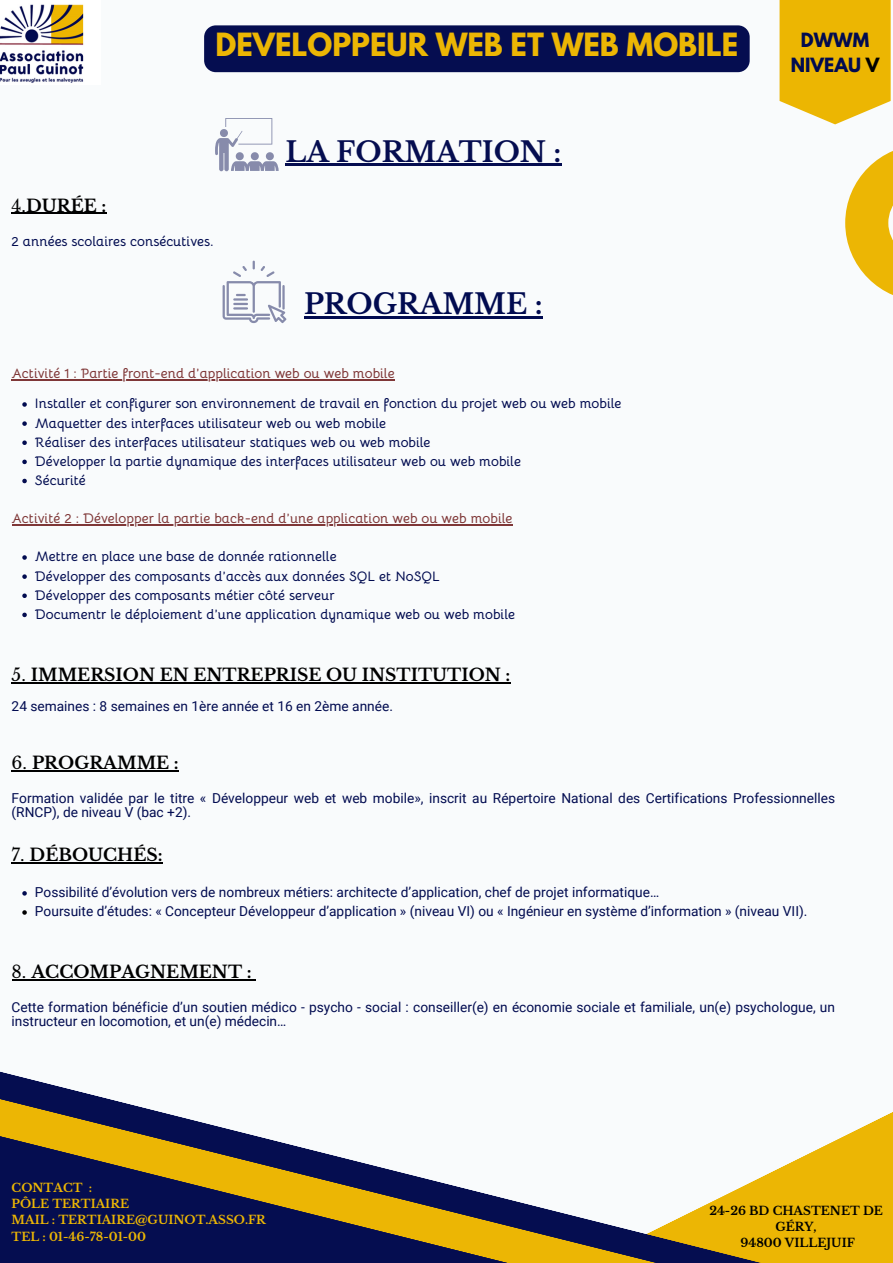
<style>
.page{position:relative;width:893px;height:1263px;background:#f9fbfc}
.page>*{position:absolute;margin:0;border:0;box-sizing:border-box;transform-origin:0 0}
.t1{font:700 28.35px "League Spartan";color:#ecb604}
.t2{font:700 27.83px "Libre Baskerville";color:#050d50}
.t3{font:700 27.83px "Libre Baskerville";color:#010b50}
.t4{font:700 17.4px/24.2px "League Spartan";color:#010b50;text-align:center}
.t5{font:700 17.1px "Libre Baskerville";color:#000}
.t6{font:13.73px/14.1px "Roboto";color:#010b50}
.t7{font:700 13.73px/19.1px "Bellota";color:#010b50}
.t8{font:700 13.73px "Bellota";color:#7f3737}
.t9{font:700 11.85px "Libre Baskerville";color:#ecb604}
.t10{font:700 11.85px/16.4px "Libre Baskerville";color:#000;text-align:center}
.s1{font-weight:400}
.s2{color:#000}
</style>
<div class="page">
<img style="left:0;top:4px;width:84px;height:79px">
<svg style="left:845px;top:151px;width:48px;height:144px;fill:#ecb604"></svg>
<svg style="left:0;top:1071px;width:80px;height:21px"></svg>
<div style="left:204px;top:25px;width:545px;height:47px;background:#050d50;border-radius:12px"></div>
<svg style="left:0;top:1092px;width:893px;height:171px"></svg>
<svg style="left:779px;top:0;width:111px;height:124px;background:#edbd1b"></svg>
<hr style="left:285px;top:164px;width:276px;height:2px;background:#050d50">
<svg style="left:12px;top:213px;width:14px;height:1px"></svg>
<hr style="left:26px;top:213px;width:80px;height:1px;background:#000">
<hr style="left:304px;top:316px;width:239px;height:2px;background:#010b50">
<hr style="left:12px;top:379px;width:383px;height:1px;background:#7f3737">
<svg style="left:22px;top:402px;width:5px;height:5px"></svg>
<svg style="left:22px;top:421px;width:5px;height:5px"></svg>
<svg style="left:22px;top:440px;width:5px;height:5px"></svg>
<svg style="left:22px;top:460px;width:5px;height:4px"></svg>
<svg style="left:22px;top:479px;width:5px;height:4px"></svg>
<hr style="left:12px;top:524px;width:500px;height:1px;background:#7f3737">
<svg style="left:22px;top:555px;width:5px;height:5px"></svg>
<svg style="left:22px;top:574px;width:5px;height:5px"></svg>
<svg style="left:22px;top:593px;width:5px;height:5px"></svg>
<svg style="left:22px;top:613px;width:5px;height:4px"></svg>
<svg style="left:12px;top:682px;width:19px;height:2px"></svg>
<hr style="left:31px;top:682px;width:479px;height:2px;background:#000">
<hr style="left:12px;top:770px;width:20px;height:2px;background:#000">
<hr style="left:32px;top:770px;width:147px;height:2px;background:#000">
<svg style="left:12px;top:862px;width:18px;height:2px"></svg>
<hr style="left:30px;top:862px;width:133px;height:2px;background:#000">
<svg style="left:22px;top:891px;width:5px;height:4px"></svg>
<svg style="left:22px;top:910px;width:5px;height:5px"></svg>
<svg style="left:12px;top:979px;width:19px;height:2px"></svg>
<hr style="left:31px;top:979px;width:221px;height:2px;background:#000">
<svg style="left:215px;top:118px;width:64px;height:53px"></svg>
<svg style="left:222px;top:261px;width:64px;height:62px"></svg>
<h2 class="t1" style="left:215px;top:31px;width:524px">DEVELOPPEUR WEB ET WEB MOBILE</h2>
<p class="t5" style="left:12px;top:195px;width:96px"><span class="s1">4.</span>DURÉE :</p>
<p class="t7" style="left:12px;top:232px;width:204px">2 années scolaires consécutives.</p>
<h2 class="t2" style="left:285px;top:135px;width:277px">LA FORMATION :</h2>
<h2 class="t3" style="left:304px;top:287px;width:240px">PROGRAMME :</h2>
<p class="t8" style="left:12px;top:365px;width:384px">Activité 1 : Partie front-end d’application web ou web mobile</p>
<p class="t7" style="left:35px;top:394px;width:588px">Installer et configurer son environnement de travail en fonction du projet web ou web mobile Maquetter des interfaces utilisateur web ou web mobile<br>Réaliser des interfaces utilisateur statiques web ou web mobile<br>Développer la partie dynamique des interfaces utilisateur web ou web mobile<br>Sécurité</p>
<p class="t8" style="left:12px;top:510px;width:502px">Activité 2 : Développer la partie back-end d’une application web ou web mobile</p>
<p class="t7" style="left:35px;top:547px;width:481px">Mettre en place une base de donnée rationnelle<br>Développer des composants d’accès aux données SQL et NoSQL<br>Développer des composants métier côté serveur<br>Documentr le déploiement d’une application dynamique web ou web mobile</p>
<p class="t5" style="left:12px;top:665px;width:500px"><span class="s1">5.</span> IMMERSION EN ENTREPRISE OU INSTITUTION :</p>
<p class="t6" style="left:12px;top:699px;width:383px">24 semaines : 8 semaines en 1ère année et 16 en 2ème année.</p>
<p class="t4" style="left:791px;top:30px;width:90px">DWWM<br>NIVEAU <span class="s2">V</span></p>
<p class="t5" style="left:12px;top:752px;width:169px"><span class="s1">6.</span> PROGRAMME :</p>
<p class="t6" style="left:12px;top:791px;width:825px">Formation validée par le titre « Développeur web et web mobile», inscrit au Répertoire National des Certifications Professionnelles (RNCP), de niveau V (bac +2).</p>
<p class="t5" style="left:12px;top:845px;width:153px"><span class="s1">7.</span> DÉBOUCHÉS:</p>
<p class="t6" style="left:35px;top:883px;width:774px;line-height:19.1px">Possibilité d’évolution vers de nombreux métiers: architecte d’application, chef de projet informatique…<br>Poursuite d’études: « Concepteur Développeur d’application » (niveau VI) ou « Ingénieur en système d’information » (niveau VII).</p>
<p class="t5" style="left:12px;top:962px;width:241px"><span class="s1">8.</span> ACCOMPAGNEMENT :</p>
<p class="t6" style="left:12px;top:1000px;width:825px">Cette formation bénéficie d’un soutien médico - psycho - social : conseiller(e) en économie sociale et familiale, un(e) psychologue, un instructeur en locomotion, et un(e) médecin…</p>
<h1 class="t9" style="left:12px;top:1180px;width:82px">CONTACT :</h1>
<p class="t9" style="left:12px;top:1196px;width:119px">PÔLE TERTIAIRE</p>
<p class="t9" style="left:12px;top:1213px;width:256px">MAIL : TERTIAIRE@GUINOT.ASSO.FR</p>
<p class="t9" style="left:12px;top:1229px;width:136px">TEL : 01-46-78-01-00</p>
<p class="t10" style="left:709px;top:1202px;width:175px">24-26 BD CHASTENET DE<br>GÉRY,</p>
<p class="t10" style="left:740px;top:1235px;width:116px">94800 VILLEJUIF</p>
</div>
